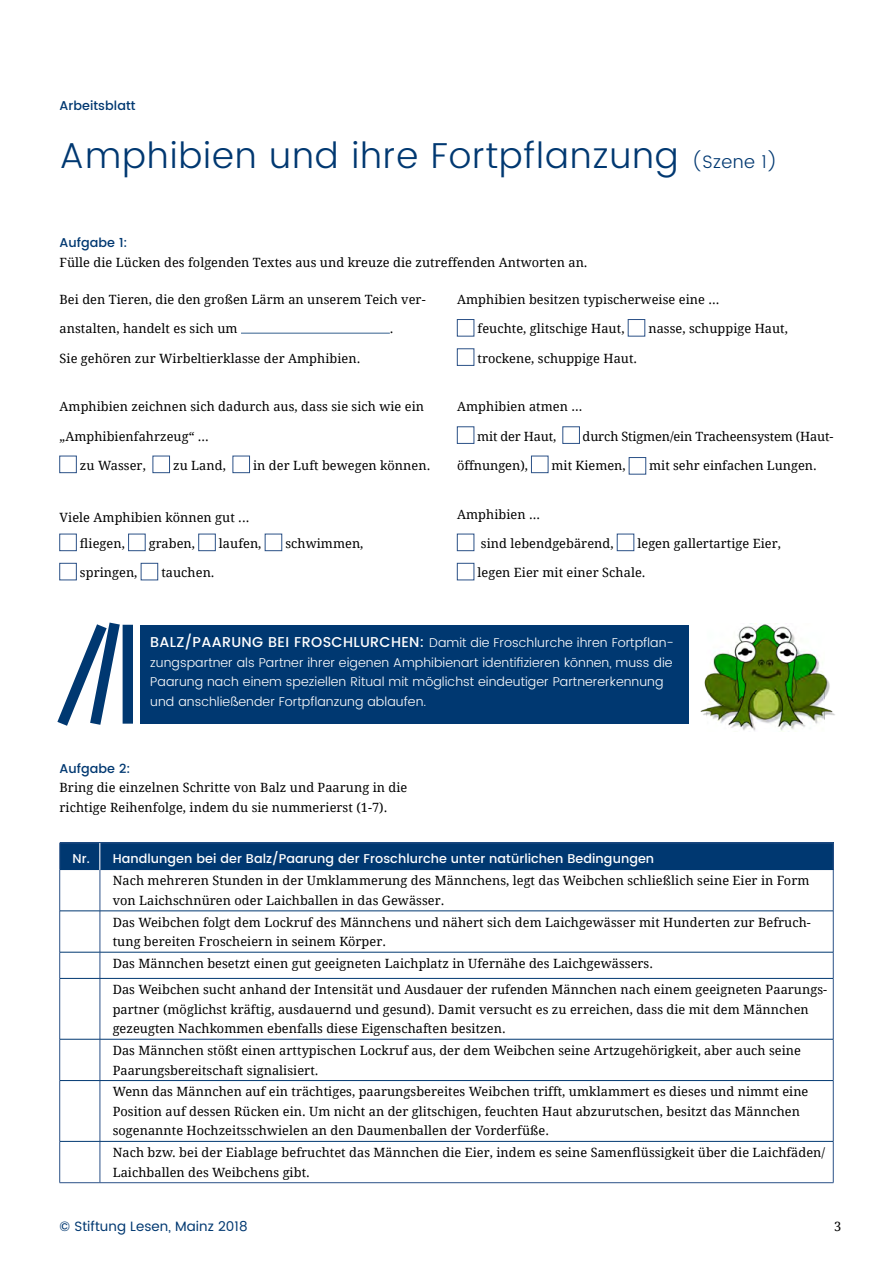
<style>
.page{position:relative;width:893px;height:1263px;background:#fff}
.page>*{position:absolute;margin:0;border:0;box-sizing:border-box;transform-origin:0 0}
.t1{font:300 36px "Poppins DE";letter-spacing:.025em;color:#003871}
.t2{font:13.5px "Poppins DE";letter-spacing:.005em;color:#003871}
.t3{font:12.75px/19.5px "Droid Serif";letter-spacing:.005em;color:#000}
.t4{font:300 12.75px/19.5px "Poppins DE";letter-spacing:.005em;color:#fff}
.t5{font:500 12.75px "Poppins DE";letter-spacing:.005em;color:#fff}
.t6{font:500 12.75px "Poppins DE";letter-spacing:.005em;color:#003871}
.s1{font-size:18px}
.s2{font-weight:500;font-size:14.25px}
</style>
<div class="page">
<div style="left:60px;top:843px;width:773px;height:27px;background:#003871"></div>
<div style="left:140px;top:625px;width:548px;height:99px;background:#003871"></div>
<div style="left:123px;top:625px;width:10px;height:99px;background:#003871"></div>
<svg style="left:57px;top:622px;width:70px;height:104px"></svg>
<hr style="left:241px;top:333px;width:149px;height:1px;background:#003871">
<div style="left:60px;top:456px;width:17px;height:17px;border:1px solid #2b5187"></div>
<div style="left:153px;top:456px;width:17px;height:17px;border:1px solid #2b5187"></div>
<div style="left:233px;top:456px;width:17px;height:17px;border:1px solid #2b5187"></div>
<div style="left:60px;top:534px;width:17px;height:17px;border:1px solid #2b5187"></div>
<div style="left:128px;top:534px;width:17px;height:17px;border:1px solid #2b5187"></div>
<div style="left:198px;top:534px;width:18px;height:17px;border:1px solid #2b5187"></div>
<div style="left:265px;top:534px;width:17px;height:17px;border:1px solid #2b5187"></div>
<div style="left:60px;top:563px;width:17px;height:17px;border:1px solid #2b5187"></div>
<div style="left:141px;top:563px;width:17px;height:17px;border:1px solid #2b5187"></div>
<div style="left:457px;top:319px;width:17px;height:17px;border:1px solid #2b5187"></div>
<div style="left:628px;top:319px;width:17px;height:17px;border:1px solid #2b5187"></div>
<div style="left:457px;top:349px;width:17px;height:17px;border:1px solid #2b5187"></div>
<div style="left:457px;top:427px;width:17px;height:17px;border:1px solid #2b5187"></div>
<div style="left:563px;top:427px;width:17px;height:17px;border:1px solid #2b5187"></div>
<div style="left:531px;top:456px;width:17px;height:17px;border:1px solid #2b5187"></div>
<div style="left:629px;top:457px;width:17px;height:17px;border:1px solid #2b5187"></div>
<div style="left:457px;top:534px;width:17px;height:17px;border:1px solid #2b5187"></div>
<div style="left:617px;top:534px;width:17px;height:17px;border:1px solid #2b5187"></div>
<div style="left:457px;top:563px;width:17px;height:17px;border:1px solid #2b5187"></div>
<img style="left:700px;top:623px;width:135px;height:109px">
<hr style="left:60px;top:843px;width:40px;height:1px;background:#2b5187">
<svg style="left:59px;top:843px;width:1px;height:26px"></svg>
<hr style="left:100px;top:843px;width:733px;height:1px;background:#2b5187">
<svg style="left:833px;top:843px;width:1px;height:26px"></svg>
<hr style="left:59px;top:869px;width:1px;height:42px;background:#2b5187">
<hr style="left:100px;top:870px;width:1px;height:41px;background:#2b5187">
<hr style="left:833px;top:869px;width:1px;height:42px;background:#2b5187">
<hr style="left:59px;top:911px;width:1px;height:41px;background:#2b5187">
<hr style="left:100px;top:911px;width:1px;height:41px;background:#2b5187">
<hr style="left:833px;top:911px;width:1px;height:41px;background:#2b5187">
<svg style="left:59px;top:952px;width:1px;height:26px"></svg>
<svg style="left:100px;top:953px;width:1px;height:25px"></svg>
<svg style="left:833px;top:952px;width:1px;height:26px"></svg>
<hr style="left:59px;top:978px;width:1px;height:61px;background:#2b5187">
<hr style="left:100px;top:978px;width:1px;height:61px;background:#2b5187">
<hr style="left:833px;top:978px;width:1px;height:61px;background:#2b5187">
<hr style="left:59px;top:1039px;width:1px;height:41px;background:#2b5187">
<hr style="left:100px;top:1039px;width:1px;height:41px;background:#2b5187">
<hr style="left:833px;top:1039px;width:1px;height:41px;background:#2b5187">
<hr style="left:59px;top:1080px;width:1px;height:61px;background:#2b5187">
<hr style="left:100px;top:1081px;width:1px;height:60px;background:#2b5187">
<hr style="left:833px;top:1080px;width:1px;height:61px;background:#2b5187">
<hr style="left:59px;top:1141px;width:1px;height:41px;background:#2b5187">
<hr style="left:100px;top:1141px;width:1px;height:41px;background:#2b5187">
<hr style="left:833px;top:1141px;width:1px;height:41px;background:#2b5187">
<hr style="left:60px;top:1182px;width:40px;height:1px;background:#2b5187">
<hr style="left:100px;top:1182px;width:733px;height:1px;background:#2b5187">
<hr style="left:60px;top:911px;width:40px;height:1px;background:#003871">
<hr style="left:100px;top:911px;width:733px;height:1px;background:#003871">
<hr style="left:60px;top:952px;width:40px;height:1px;background:#003871">
<hr style="left:100px;top:952px;width:733px;height:1px;background:#003871">
<hr style="left:60px;top:978px;width:40px;height:1px;background:#003871">
<hr style="left:100px;top:978px;width:733px;height:1px;background:#003871">
<hr style="left:60px;top:1039px;width:40px;height:1px;background:#003871">
<hr style="left:100px;top:1039px;width:733px;height:1px;background:#003871">
<hr style="left:60px;top:1080px;width:40px;height:1px;background:#003871">
<hr style="left:100px;top:1080px;width:733px;height:1px;background:#003871">
<hr style="left:60px;top:1141px;width:40px;height:1px;background:#003871">
<hr style="left:100px;top:1141px;width:733px;height:1px;background:#003871">
<svg style="left:100px;top:843px;width:1px;height:27px"></svg>
<p class="t6" style="left:60px;top:96px;width:78px">Arbeitsblatt</p>
<p class="t1" style="left:60px;top:129px;width:720px">Amphibien und ihre Fortpflanzung <span class="s1">(Szene 1)</span></p>
<p class="t6" style="left:60px;top:233px;width:69px">Aufgabe 1:</p>
<p class="t3" style="left:60px;top:252px;width:530px">Fülle die Lücken des folgenden Textes aus und kreuze die zutreffenden Antworten an.</p>
<p class="t3" style="left:60px;top:289px;width:368px">Bei den Tieren, die den großen Lärm an unserem Teich ver-</p>
<p class="t3" style="left:60px;top:319px;width:180px">anstalten, handelt es sich um</p>
<p class="t3" style="left:390px;top:319px;width:5px">.</p>
<p class="t3" style="left:60px;top:348px;width:302px">Sie gehören zur Wirbeltierklasse der Amphibien.</p>
<p class="t3" style="left:60px;top:397px;width:366px">Amphibien zeichnen sich dadurch aus, dass sie sich wie ein</p>
<p class="t3" style="left:60px;top:426px;width:151px">„Amphibienfahrzeug“ ...</p>
<p class="t3" style="left:80px;top:455px;width:67px">zu Wasser,</p>
<p class="t3" style="left:173px;top:455px;width:54px">zu Land,</p>
<p class="t3" style="left:253px;top:455px;width:179px">in der Luft bewegen können.</p>
<p class="t3" style="left:60px;top:507px;width:191px">Viele Amphibien können gut ...</p>
<p class="t3" style="left:80px;top:533px;width:46px">fliegen,</p>
<p class="t3" style="left:149px;top:533px;width:48px">graben,</p>
<p class="t3" style="left:219px;top:533px;width:44px">laufen,</p>
<p class="t3" style="left:285px;top:533px;width:80px">schwimmen,</p>
<p class="t3" style="left:80px;top:562px;width:59px">springen,</p>
<p class="t3" style="left:161px;top:562px;width:55px">tauchen.</p>
<p class="t3" style="left:457px;top:289px;width:264px">Amphibien besitzen typischerweise eine ...</p>
<p class="t3" style="left:478px;top:319px;width:148px">feuchte, glitschige Haut,</p>
<p class="t3" style="left:648px;top:319px;width:141px">nasse, schuppige Haut,</p>
<p class="t3" style="left:478px;top:348px;width:161px">trockene, schuppige Haut.</p>
<p class="t3" style="left:457px;top:397px;width:127px">Amphibien atmen …</p>
<p class="t3" style="left:477px;top:426px;width:81px">mit der Haut,</p>
<p class="t3" style="left:583px;top:426px;width:252px">durch Stigmen/ein Tracheensystem (Haut-</p>
<p class="t3" style="left:457px;top:455px;width:72px">öffnungen),</p>
<p class="t3" style="left:552px;top:455px;width:76px">mit Kiemen,</p>
<p class="t3" style="left:649px;top:455px;width:169px">mit sehr einfachen Lungen.</p>
<p class="t3" style="left:457px;top:504px;width:85px">Amphibien ...</p>
<p class="t3" style="left:481px;top:533px;width:134px">sind lebendgebärend,</p>
<p class="t3" style="left:637px;top:533px;width:145px">legen gallertartige Eier,</p>
<p class="t3" style="left:478px;top:562px;width:169px">legen Eier mit einer Schale.</p>
<p class="t4" style="left:150px;top:634px;width:525px"><span class="s2">BALZ/PAARUNG BEI FROSCHLURCHEN:</span> Damit die Froschlurche ihren Fortpflan&shy;zungspartner als Partner ihrer eigenen Amphibienart identifizieren können, muss die Paarung nach einem speziellen Ritual mit möglichst eindeutiger Partnererkennung und anschließender Fortpflanzung ablaufen.</p>
<p class="t6" style="left:60px;top:759px;width:72px">Aufgabe 2:</p>
<p class="t3" style="left:60px;top:778px;width:349px">Bring die einzelnen Schritte von Balz und Paarung in die richtige Reihenfolge, indem du sie nummerierst (1-7).</p>
<p class="t5" style="left:72px;top:849px;width:19px">Nr.</p>
<p class="t5" style="left:113px;top:849px;width:543px">Handlungen bei der Balz/Paarung der Froschlurche unter natürlichen Bedingungen</p>
<p class="t3" style="left:113px;top:871px;width:698px">Nach mehreren Stunden in der Umklammerung des Männchens, legt das Weibchen schließlich seine Eier in Form von Laichschnüren oder Laichballen in das Gewässer.</p>
<p class="t3" style="left:113px;top:912px;width:700px">Das Weibchen folgt dem Lockruf des Männchens und nähert sich dem Laichgewässer mit Hunderten zur Befruch&shy;tung bereiten Froscheiern in seinem Körper.</p>
<p class="t3" style="left:113px;top:953px;width:542px">Das Männchen besetzt einen gut geeigneten Laichplatz in Ufernähe des Laichgewässers.</p>
<p class="t3" style="left:113px;top:979px;width:716px">Das Weibchen sucht anhand der Intensität und Ausdauer der rufenden Männchen nach einem geeigneten Paarungs&shy;partner (möglichst kräftig, ausdauernd und gesund). Damit versucht es zu erreichen, dass die mit dem Männchen gezeugten Nachkommen ebenfalls diese Eigenschaften besitzen.</p>
<p class="t3" style="left:113px;top:1040px;width:690px">Das Männchen stößt einen arttypischen Lockruf aus, der dem Weibchen seine Artzugehörigkeit, aber auch seine<br>Paarungsbereitschaft signalisiert.</p>
<p class="t3" style="left:113px;top:1082px;width:697px">Wenn das Männchen auf ein trächtiges, paarungsbereites Weibchen trifft, umklammert es dieses und nimmt eine<br>Position auf dessen Rücken ein. Um nicht an der glitschigen, feuchten Haut abzurutschen, besitzt das Männchen sogenannte Hochzeitsschwielen an den Daumenballen der Vorderfüße.</p>
<p class="t3" style="left:113px;top:1142px;width:714px">Nach bzw. bei der Eiablage befruchtet das Männchen die Eier, indem es seine Samenflüssigkeit über die Laichfäden/<br>Laichballen des Weibchens gibt.</p>
<p class="t2" style="left:60px;top:1217px;width:190px">© Stiftung Lesen, Mainz 2018</p>
<p class="t3" style="left:834px;top:1217px;width:9px">3</p>
</div>
